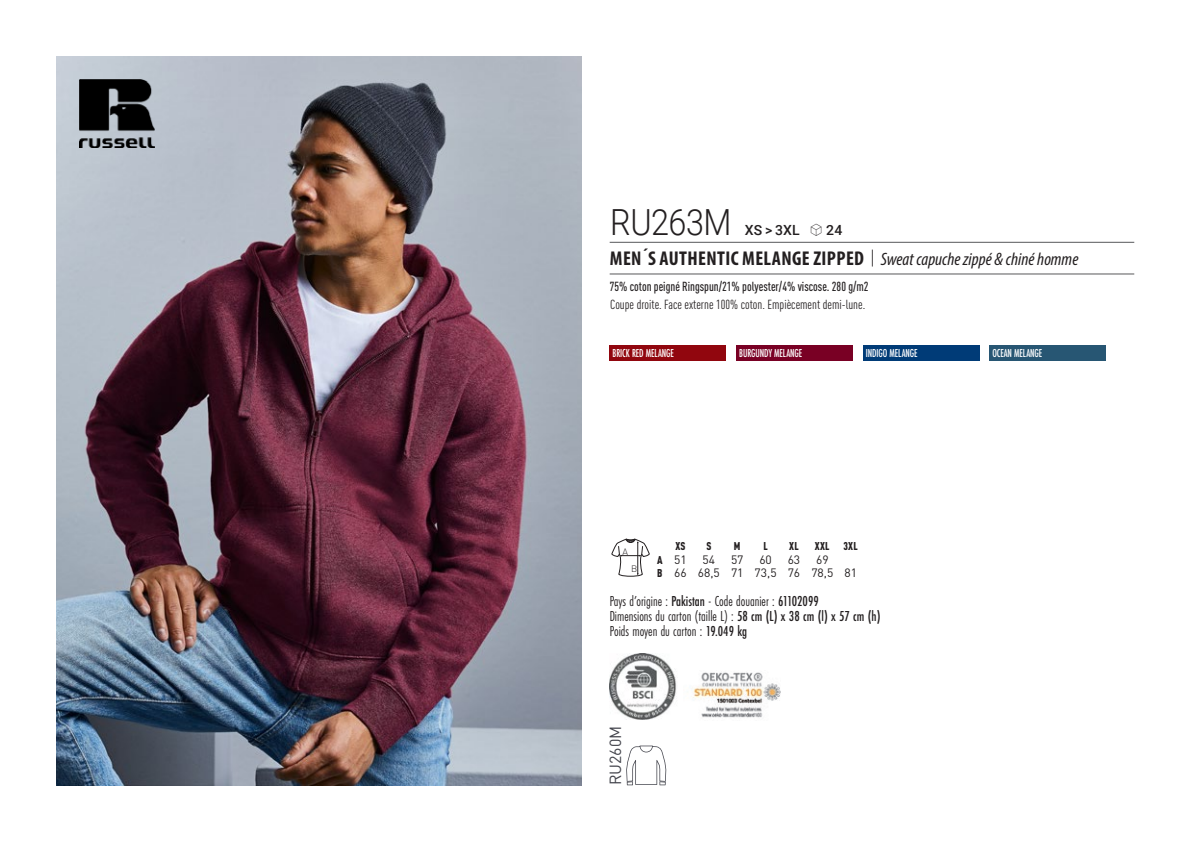
<style>
.page{position:relative;width:1191px;height:842px;background:#fff}
.page>*{position:absolute;margin:0;border:0;box-sizing:border-box;transform-origin:0 0}
.t1{font:300 36px "Roboto";letter-spacing:-.015em;color:#231f20;scale:.9 1}
.t2{font:italic 18px "Myriad Variable Concept";color:#231f20}
.t3{font:16px "DIN Pro";color:#43444c}
.t4{font:15px "Futura PT Cond";color:#231f20;scale:.95 1}
.t5{font:500 14px "Roboto";letter-spacing:.005em;color:#231f20}
.t6{font:condensed 13px "DIN Pro";color:#231f20}
.grammage_2020{font:500 condensed 13px "DIN Pro";color:#231f20;scale:.95 1}
.Coloris_nuancier_bla{font:500 12px "Futura PT Cond";letter-spacing:-.01em;color:#fff;scale:.9 1}
._88_tailles_tab_maig{font:12px/13.6px "DIN Pro";color:#231f20}
._88_tailles_tab_maig-2{font:900 condensed 11.2px "DIN Pro";letter-spacing:.02em;color:#231f20;scale:.95 1}
.t7{font:300 9.2px "DIN";color:#231f20}
.s1{font-family:"Linotype Shapeshifter";font-weight:400;font-size:16px}
.s2{font-family:"Myriad Pro";font-weight:700;font-style:normal;font-stretch:condensed;font-size:20px}
.s3{font-family:"Roboto Condensed";font-weight:300;font-style:normal;font-size:20px}
.s4{font-weight:900;font-stretch:condensed;font-size:11.2px}
.s5{font-weight:500}
</style>
<div class="page">
<img style="left:57px;top:57px;width:524px;height:728px">
<img style="left:79px;top:79px;width:75px;height:68px">
<div style="left:609px;top:345px;width:117px;height:16px;background:#91060e"></div>
<div style="left:736px;top:345px;width:116px;height:16px;background:#790024"></div>
<div style="left:863px;top:345px;width:116px;height:16px;background:#003b77"></div>
<div style="left:989px;top:345px;width:116px;height:16px;background:#275673"></div>
<svg style="left:626px;top:746px;width:40px;height:39px"></svg>
<svg style="left:611px;top:539px;width:38px;height:37px"></svg>
<img style="left:609px;top:654px;width:68px;height:66px">
<img style="left:693px;top:672px;width:87px;height:46px">
<hr style="left:609px;top:242px;width:525px;height:1px;background:#57585a">
<hr style="left:609px;top:274px;width:525px;height:1px;background:#57585a">
<p class="t1" style="left:610px;top:197px;width:136px">RU263M</p>
<p class="t5" style="left:745px;top:220px;width:99px">XS &gt; 3XL <span class="s1">S</span> 24</p>
<p class="t2" style="left:610px;top:249px;width:470px"><span class="s2">MEN´S AUTHENTIC MELANGE ZIPPED</span> <span class="s3">|</span> Sweat capuche zippé &amp; chiné homme</p>
<p class="grammage_2020" style="left:609px;top:277px;width:274px">75% coton peigné Ringspun/21% polyester/4% viscose. 280 g/m2</p>
<p class="t6" style="left:610px;top:295px;width:256px">Coupe droite. Face externe 100% coton. Empiècement demi-lune.</p>
<p class="Coloris_nuancier_bla" style="left:612px;top:346px;width:70px">BRICK RED MELANGE</p>
<p class="Coloris_nuancier_bla" style="left:739px;top:346px;width:72px">BURGUNDY MELANGE</p>
<p class="Coloris_nuancier_bla" style="left:866px;top:346px;width:59px">INDIGO MELANGE</p>
<p class="Coloris_nuancier_bla" style="left:992px;top:346px;width:57px">OCEAN MELANGE</p>
<p class="t7" style="left:622px;top:546px;width:7px">A</p>
<p class="t7" style="left:631px;top:563px;width:8px">B</p>
<p class="_88_tailles_tab_maig-2" style="left:675px;top:538px;width:12px">XS</p>
<p class="_88_tailles_tab_maig-2" style="left:706px;top:538px;width:7px">S</p>
<p class="_88_tailles_tab_maig-2" style="left:734px;top:538px;width:8px">M</p>
<p class="_88_tailles_tab_maig-2" style="left:763px;top:538px;width:6px">L</p>
<p class="_88_tailles_tab_maig-2" style="left:789px;top:538px;width:12px">XL</p>
<p class="_88_tailles_tab_maig-2" style="left:815px;top:538px;width:46px">XXL 3XL</p>
<p class="_88_tailles_tab_maig" style="left:657px;top:551px;width:31px"><span class="s4">A</span> 51</p>
<p class="_88_tailles_tab_maig" style="left:702px;top:551px;width:14px">54</p>
<p class="_88_tailles_tab_maig" style="left:731px;top:551px;width:14px">57</p>
<p class="_88_tailles_tab_maig" style="left:759px;top:551px;width:14px">60</p>
<p class="_88_tailles_tab_maig" style="left:787px;top:551px;width:14px">63</p>
<p class="_88_tailles_tab_maig" style="left:657px;top:551px;width:201px;text-indent:159px">69<br><span class="s4">B</span> 66 68,5 71 73,5 76 78,5 81</p>
<p class="t4" style="left:609px;top:592px;width:222px">Pays d’origine : <span class="s5">Pakistan</span> - Code douanier : <span class="s5">61102099</span></p>
<p class="t4" style="left:609px;top:607px;width:286px">Dimensions du carton (taille L) : <span class="s5">58 cm (L) x 38 cm (l) x 57 cm (h)</span></p>
<p class="t4" style="left:609px;top:622px;width:146px">Poids moyen du carton : <span class="s5">19.049 kg</span></p>
<p class="t3" style="left:602px;top:785px;width:61px;rotate:-90deg">RU260M</p>
</div>
